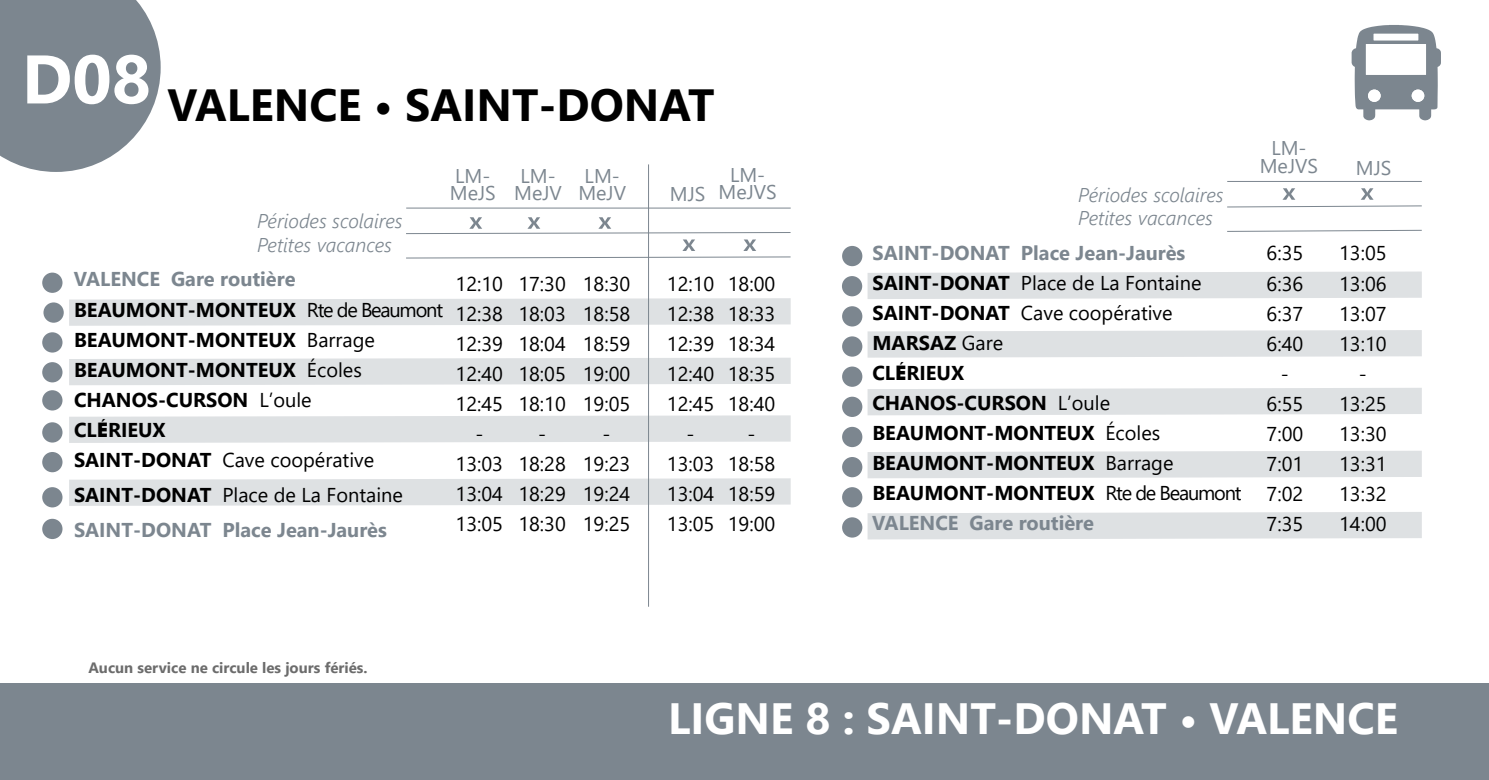
<style>
.page{position:relative;width:1489px;height:780px;background:#fff}
.page>*{position:absolute;margin:0;border:0;box-sizing:border-box;transform-origin:0 0}
.t1{font:700 45px "Segoe UI";color:#000}
.t2{font:700 43.75px "Segoe UI";color:#fff}
.t3{font:700 20px/30px "Segoe UI";color:#000}
.t4{font:20px/30px "Segoe UI";color:#000;text-align:center}
.t5{font:700 20px/35px "Segoe UI";color:#7c868f}
.t6{font:italic 300 19.75px/23.8px "Segoe UI";color:#7c868f}
.t7{font:19.75px/17.5px "Segoe UI";color:#7c868f;text-align:center}
.t8{font:700 15px "Segoe UI";color:#6c6c6c}
.s1{color:#7c868f}
.s2{font-weight:400}
.s3{font-family:"Futura"}
.s4{color:#000}
.s5{font-weight:400;color:#000}
</style>
<div class="page">
<svg style="left:0;top:0;width:161px;height:172px;background:#8b949c"></svg>
<svg style="left:69px;top:298px;width:721px;height:28px;background:#e0e2e4"></svg>
<svg style="left:69px;top:415px;width:721px;height:28px;background:#e0e2e4"></svg>
<svg style="left:69px;top:478px;width:721px;height:28px;background:#e0e2e4"></svg>
<svg style="left:69px;top:357px;width:721px;height:28px;background:#e0e2e4"></svg>
<div style="left:42px;top:272px;width:20px;height:21px;background:#7c868f;border-radius:50%"></div>
<div style="left:42px;top:452px;width:20px;height:20px;background:#7c868f;border-radius:50%"></div>
<div style="left:42px;top:422px;width:20px;height:20px;background:#7c868f;border-radius:50%"></div>
<div style="left:43px;top:302px;width:21px;height:21px;background:#7c868f;border-radius:50%"></div>
<div style="left:42px;top:362px;width:20px;height:20px;background:#7c868f;border-radius:50%"></div>
<div style="left:42px;top:487px;width:20px;height:20px;background:#7c868f;border-radius:50%"></div>
<div style="left:42px;top:518px;width:20px;height:21px;background:#7c868f;border-radius:50%"></div>
<div style="left:42px;top:332px;width:20px;height:20px;background:#7c868f;border-radius:50%"></div>
<div style="left:42px;top:390px;width:20px;height:20px;background:#7c868f;border-radius:50%"></div>
<svg style="left:406px;top:207px;width:385px;height:51px"></svg>
<svg style="left:867px;top:271px;width:554px;height:28px;background:#e0e2e4"></svg>
<div style="left:867px;top:388px;width:554px;height:27px;background:#dee1e3"></div>
<div style="left:867px;top:451px;width:554px;height:27px;background:#dee1e3"></div>
<div style="left:867px;top:512px;width:554px;height:27px;background:#dee1e3"></div>
<div style="left:867px;top:330px;width:554px;height:27px;background:#dee1e3"></div>
<div style="left:842px;top:246px;width:20px;height:20px;background:#7c868f;border-radius:50%"></div>
<div style="left:842px;top:396px;width:20px;height:21px;background:#7c868f;border-radius:50%"></div>
<div style="left:841px;top:276px;width:21px;height:20px;background:#7c868f;border-radius:50%"></div>
<div style="left:842px;top:336px;width:20px;height:20px;background:#7c868f;border-radius:50%"></div>
<div style="left:842px;top:427px;width:20px;height:20px;background:#7c868f;border-radius:50%"></div>
<div style="left:842px;top:457px;width:20px;height:20px;background:#7c868f;border-radius:50%"></div>
<div style="left:842px;top:517px;width:20px;height:20px;background:#7c868f;border-radius:50%"></div>
<div style="left:842px;top:487px;width:20px;height:20px;background:#7c868f;border-radius:50%"></div>
<div style="left:842px;top:306px;width:20px;height:20px;background:#7c868f;border-radius:50%"></div>
<div style="left:842px;top:366px;width:20px;height:21px;background:#7c868f;border-radius:50%"></div>
<hr style="left:648px;top:164px;width:1px;height:442px;background:#7c868f">
<div style="left:0;top:683px;width:1488px;height:97px;background:#7c868f"></div>
<svg style="left:1227px;top:181px;width:195px;height:51px"></svg>
<svg style="left:1351px;top:25px;width:89px;height:95px"></svg>
<div style="left:1411px;top:90px;width:13px;height:12px;background:#fff;border-radius:50%"></div>
<h1 class="t1" style="left:22px;top:63px;width:694px"><sup>D08</sup> VALENCE • SAINT-DONAT</h1>
<p class="t6" style="left:257px;top:206px;width:147px">Périodes scolaires<br>Petites vacances</p>
<p class="t3" style="left:74px;top:263px;width:371px"><span class="s1">VALENCE Gare routière<br></span>BEAUMONT-MONTEUX <span class="s2">Rte de Beaumont<br></span>BEAUMONT-MONTEUX <span class="s2">Barrage<br></span>BEAUMONT-MONTEUX <span class="s2">Écoles<br></span>CHANOS-CURSON <span class="s2">L’oule<br></span>CL<span class="s3">É</span>RIEUX<br>SAINT-DONAT <span class="s2">Cave coopérative</span></p>
<p class="t5" style="left:74px;top:475px;width:330px"><span class="s4">SAINT-DONAT</span> <span class="s5">Place de La Fontaine<br></span>SAINT-DONAT Place Jean-Jaurès</p>
<p class="t7" style="left:450px;top:165px;width:47px;text-align:left">LM-<br>MeJS</p>
<p class="t7" style="left:514px;top:165px;width:49px">LM-<br>MeJV</p>
<p class="t7" style="left:718px;top:164px;width:60px">LM-<br>MeJVS</p>
<p class="t7" style="left:578px;top:165px;width:49px">LM-<br>MeJV</p>
<p class="t7" style="left:670px;top:183px;width:37px">MJS</p>
<p class="t4" style="left:455px;top:267px;width:49px">12:10<br>12:38<br>12:39<br>12:40<br>12:45 -<br>13:03<br>13:04<br>13:05</p>
<p class="t4" style="left:518px;top:267px;width:49px">17:30<br>18:03<br>18:04<br>18:05<br>18:10 -<br>18:28<br>18:29<br>18:30</p>
<p class="t4" style="left:583px;top:267px;width:49px">18:30<br>18:58<br>18:59<br>19:00<br>19:05 -<br>19:23<br>19:24<br>19:25</p>
<p class="t4" style="left:667px;top:267px;width:49px">12:10<br>12:38<br>12:39<br>12:40<br>12:45 -<br>13:03<br>13:04<br>13:05</p>
<p class="t4" style="left:727px;top:267px;width:49px">18:00<br>18:33<br>18:34<br>18:35<br>18:40 -<br>18:58<br>18:59<br>19:00</p>
<p class="t8" style="left:88px;top:653px;width:281px">Aucun service ne circule les jours fériés.</p>
<p class="t6" style="left:1078px;top:179px;width:147px">Périodes scolaires<br>Petites vacances</p>
<p class="t7" style="left:1259px;top:138px;width:60px">LM-<br>MeJVS</p>
<p class="t7" style="left:1355px;top:158px;width:37px">MJS</p>
<p class="t3" style="left:872px;top:236px;width:371px"><span class="s1">SAINT-DONAT Place Jean-Jaurès<br></span>SAINT-DONAT <span class="s2">Place de La Fontaine<br></span>SAINT-DONAT <span class="s2">Cave coopérative<br></span>MARSAZ <span class="s2">Gare<br></span>CL<span class="s3">É</span>RIEUX<br>CHANOS-CURSON <span class="s2">L’oule<br></span>BEAUMONT-MONTEUX <span class="s2">Écoles<br></span>BEAUMONT-MONTEUX <span class="s2">Barrage<br></span>BEAUMONT-MONTEUX <span class="s2">Rte de Beaumont<br></span><span class="s1">VALENCE Gare routière</span></p>
<p class="t4" style="left:1266px;top:236px;width:38px">6:35<br>6:36<br>6:37<br>6:40 -<br>6:55<br>7:00<br>7:01<br>7:02<br>7:35</p>
<p class="t4" style="left:1338px;top:236px;width:49px">13:05<br>13:06<br>13:07<br>13:10 -<br>13:25<br>13:30<br>13:31<br>13:32<br>14:00</p>
<h2 class="t2" style="left:668px;top:677px;width:731px">LIGNE 8 : SAINT-DONAT • VALENCE</h2>
</div>
